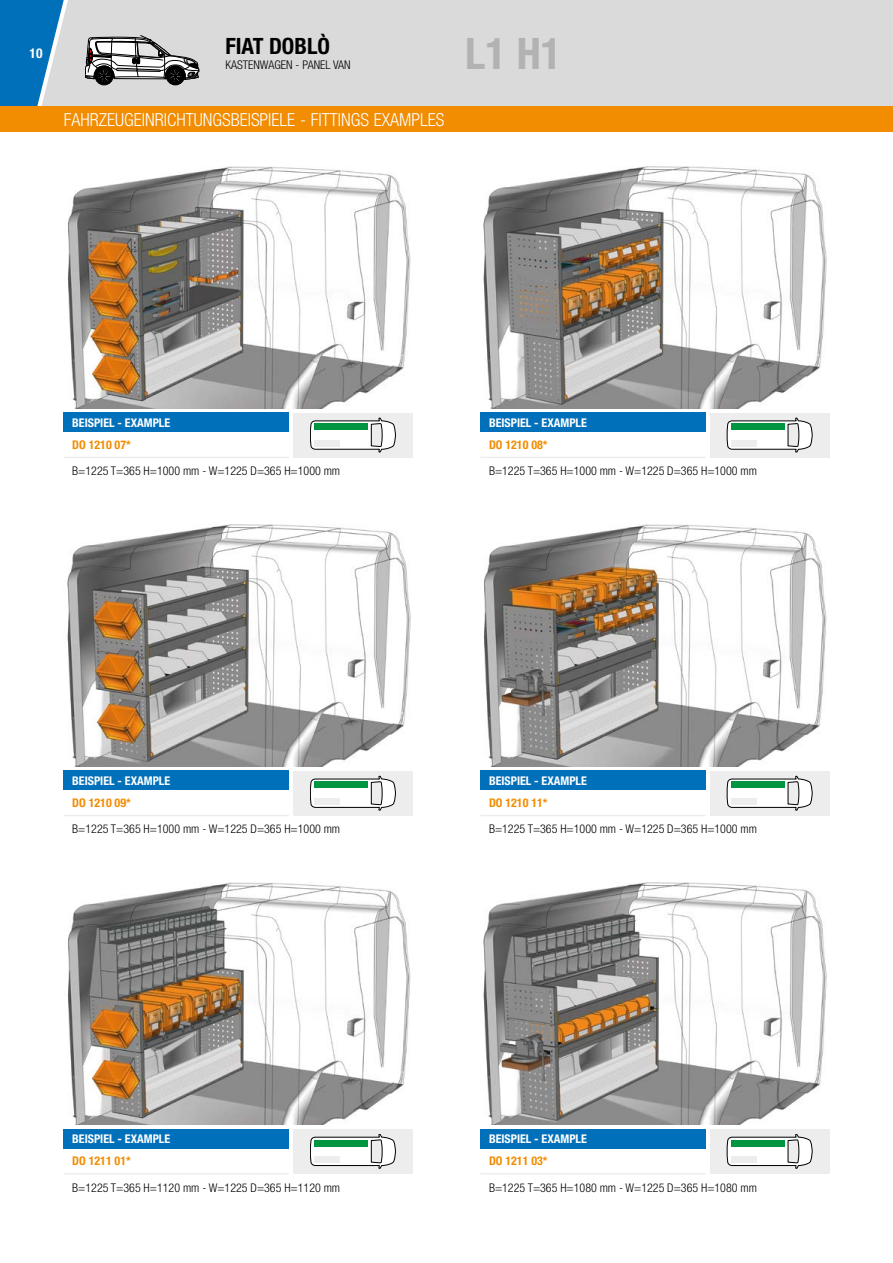
<style>
.page{position:relative;width:893px;height:1263px;background:#fff}
.page>*{position:absolute;margin:0;border:0;box-sizing:border-box;transform-origin:0 0}
.t1{font:700 condensed 43.5px "Helvetica Neue";color:#b3b2b2}
.t2{font:700 condensed 22.5px "Helvetica Neue";color:#000}
.t3{font:300 condensed 18px "Helvetica Neue";color:#fff}
.t4{font:700 condensed 13.5px "Helvetica Neue";color:#fff}
.t5{font:300 condensed 12px "Helvetica Neue";color:#000}
.t6{font:700 condensed 12px "Helvetica Neue";color:#fff}
.t7{font:700 condensed 12px "Helvetica Neue";color:#f28c00}
</style>
<div class="page">
<div style="left:0;top:0;width:41px;height:106px;background:#0070ba"></div>
<div style="left:41px;top:0;width:852px;height:106px;background:#dadada"></div>
<div style="left:0;top:106px;width:893px;height:26px;background:#f28c00"></div>
<svg style="left:85px;top:35px;width:114px;height:50px"></svg>
<img style="left:67px;top:166px;width:344px;height:242px">
<img style="left:67px;top:524px;width:344px;height:242px">
<img style="left:483px;top:166px;width:344px;height:242px">
<img style="left:483px;top:882px;width:344px;height:242px">
<img style="left:483px;top:524px;width:344px;height:242px">
<img style="left:67px;top:882px;width:344px;height:242px">
<div style="left:64px;top:771px;width:225px;height:19px;background:#0070ba"></div>
<div style="left:293px;top:771px;width:119px;height:44px;background:#ededed"></div>
<hr style="left:64px;top:815px;width:225px;height:1px;background:#ededed">
<svg style="left:310px;top:776px;width:86px;height:34px"></svg>
<div style="left:314px;top:782px;width:54px;height:6px;background:#009641"></div>
<div style="left:314px;top:798px;width:26px;height:7px;background:#ededed"></div>
<div style="left:64px;top:1129px;width:225px;height:19px;background:#0070ba"></div>
<div style="left:293px;top:1129px;width:119px;height:45px;background:#ededed"></div>
<hr style="left:64px;top:1173px;width:225px;height:1px;background:#ededed">
<svg style="left:310px;top:1134px;width:86px;height:34px"></svg>
<div style="left:314px;top:1140px;width:54px;height:6px;background:#009641"></div>
<div style="left:314px;top:1156px;width:26px;height:7px;background:#ededed"></div>
<div style="left:480px;top:413px;width:226px;height:19px;background:#0070ba"></div>
<div style="left:710px;top:413px;width:119px;height:44px;background:#ededed"></div>
<hr style="left:480px;top:457px;width:226px;height:1px;background:#ededed">
<svg style="left:727px;top:418px;width:85px;height:34px"></svg>
<div style="left:731px;top:423px;width:54px;height:7px;background:#009641"></div>
<div style="left:731px;top:440px;width:26px;height:7px;background:#ededed"></div>
<div style="left:480px;top:771px;width:226px;height:19px;background:#0070ba"></div>
<div style="left:710px;top:771px;width:119px;height:44px;background:#ededed"></div>
<hr style="left:480px;top:815px;width:226px;height:1px;background:#ededed">
<svg style="left:727px;top:776px;width:85px;height:34px"></svg>
<div style="left:731px;top:782px;width:54px;height:6px;background:#009641"></div>
<div style="left:731px;top:798px;width:26px;height:7px;background:#ededed"></div>
<div style="left:480px;top:1129px;width:226px;height:19px;background:#0070ba"></div>
<div style="left:710px;top:1129px;width:119px;height:45px;background:#ededed"></div>
<hr style="left:480px;top:1173px;width:226px;height:1px;background:#ededed">
<svg style="left:727px;top:1134px;width:85px;height:34px"></svg>
<div style="left:731px;top:1140px;width:54px;height:6px;background:#009641"></div>
<div style="left:731px;top:1156px;width:26px;height:7px;background:#ededed"></div>
<div style="left:64px;top:413px;width:225px;height:19px;background:#0070ba"></div>
<div style="left:293px;top:413px;width:119px;height:44px;background:#ededed"></div>
<hr style="left:64px;top:457px;width:225px;height:1px;background:#ededed">
<svg style="left:310px;top:418px;width:86px;height:34px"></svg>
<div style="left:314px;top:423px;width:54px;height:7px;background:#009641"></div>
<div style="left:314px;top:440px;width:26px;height:7px;background:#ededed"></div>
<h2 class="t2" style="left:225px;top:33px;width:106px">FIAT DOBLÒ</h2>
<p class="t5" style="left:225px;top:58px;width:127px">KASTENWAGEN - PANEL VAN</p>
<p class="t4" style="left:30px;top:45px;width:14px">10</p>
<h1 class="t1" style="left:465px;top:27px;width:98px">L1 H1</h1>
<h3 class="t3" style="left:64px;top:110px;width:382px">FAHRZEUGEINRICHTUNGSBEISPIELE - FITTINGS EXAMPLES</h3>
<p class="t6" style="left:72px;top:415px;width:99px">BEISPIEL - EXAMPLE</p>
<p class="t7" style="left:72px;top:437px;width:60px">DO 1210 07*</p>
<p class="t5" style="left:72px;top:464px;width:269px">B=1225 T=365 H=1000 mm - W=1225 D=365 H=1000 mm</p>
<p class="t6" style="left:489px;top:415px;width:99px">BEISPIEL - EXAMPLE</p>
<p class="t7" style="left:489px;top:437px;width:60px">DO 1210 08*</p>
<p class="t5" style="left:489px;top:464px;width:269px">B=1225 T=365 H=1000 mm - W=1225 D=365 H=1000 mm</p>
<p class="t6" style="left:72px;top:773px;width:99px">BEISPIEL - EXAMPLE</p>
<p class="t7" style="left:72px;top:795px;width:60px">DO 1210 09*</p>
<p class="t5" style="left:72px;top:822px;width:269px">B=1225 T=365 H=1000 mm - W=1225 D=365 H=1000 mm</p>
<p class="t6" style="left:72px;top:1132px;width:99px">BEISPIEL - EXAMPLE</p>
<p class="t7" style="left:72px;top:1154px;width:60px">DO 1211 01*</p>
<p class="t5" style="left:72px;top:1180px;width:269px">B=1225 T=365 H=1120 mm - W=1225 D=365 H=1120 mm</p>
<p class="t6" style="left:489px;top:773px;width:99px">BEISPIEL - EXAMPLE</p>
<p class="t7" style="left:489px;top:795px;width:60px">DO 1210 11*</p>
<p class="t5" style="left:489px;top:822px;width:269px">B=1225 T=365 H=1000 mm - W=1225 D=365 H=1000 mm</p>
<p class="t6" style="left:489px;top:1132px;width:99px">BEISPIEL - EXAMPLE</p>
<p class="t7" style="left:489px;top:1154px;width:60px">DO 1211 03*</p>
<p class="t5" style="left:489px;top:1180px;width:269px">B=1225 T=365 H=1080 mm - W=1225 D=365 H=1080 mm</p>
</div>
